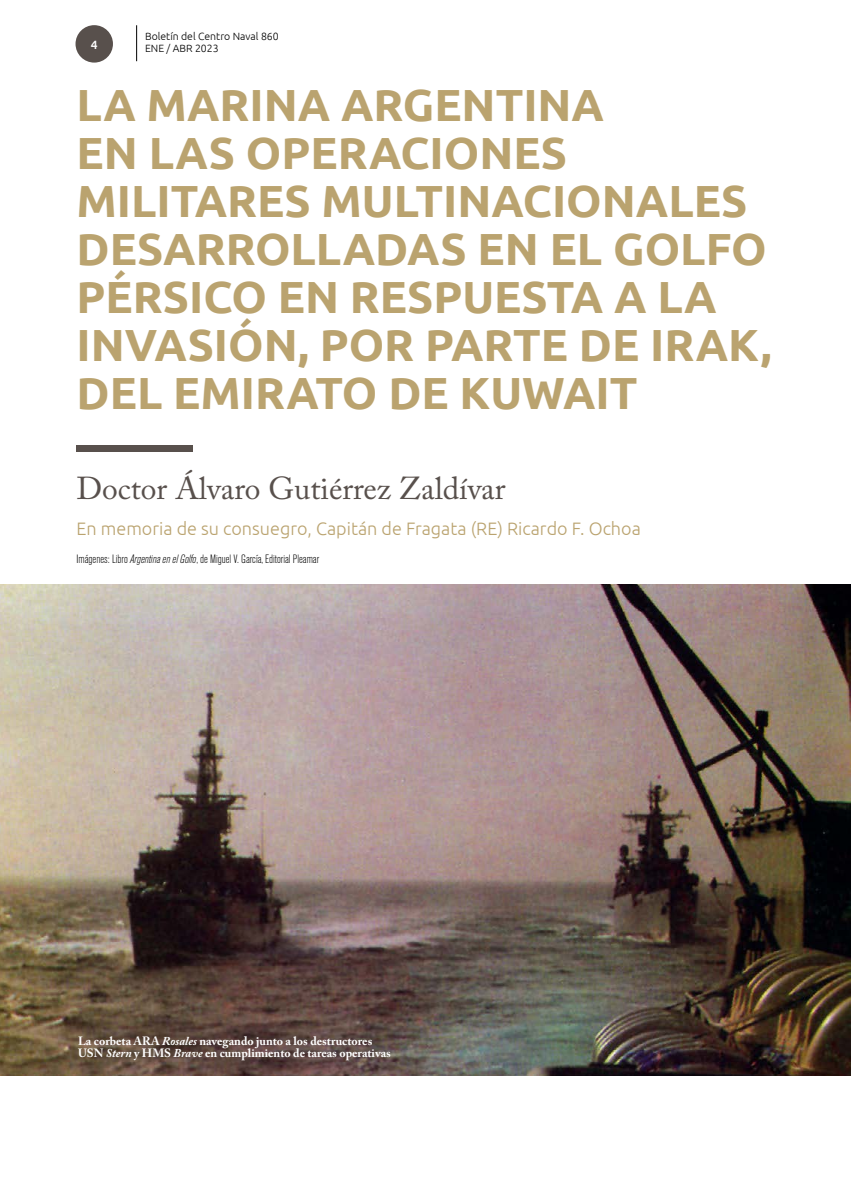
<style>
.page{position:relative;width:851px;height:1191px;background:#fff}
.page>*{position:absolute;margin:0;border:0;box-sizing:border-box;transform-origin:0 0}
.t1{font:700 45px/48px "Ubuntu";color:#baa36f}
.t2{font:31.5px "Adobe Caslon Pro";color:#58504c}
.t3{font:300 18px "Ubuntu";color:#baa36f}
.t4{font:700 12px/12px "Adobe Caslon Pro";color:#fff}
.t5{font:300 condensed 12px "Akzidenz Grotesk BQ";color:#000}
.t6{font:500 12px "Ubuntu";color:#fff}
.t7{font:300 10.5px/12px "Ubuntu";color:#000}
.s1{font-style:italic}
</style>
<div class="page">
<div style="left:77px;top:445px;width:116px;height:6px;background:#58504c"></div>
<div style="left:75px;top:25px;width:38px;height:38px;background:#58504c;border-radius:50%"></div>
<hr style="left:136px;top:25px;width:1px;height:36px;background:#000">
<img style="left:0;top:584px;width:850px;height:491px">
<p class="t6" style="left:91px;top:37px;width:8px">4</p>
<p class="t7" style="left:145px;top:30px;width:135px">Boletín del Centro Naval 860<br>ENE / ABR 2023</p>
<p class="t1" style="left:77px;top:80px;width:696px">LA MARINA ARGENTINA<br>EN LAS OPERACIONES<br>MILITARES MULTINACIONALES<br>DESARROLLADAS EN EL GOLFO<br>PÉRSICO EN RESPUESTA A LA<br>INVASIÓN, POR PARTE DE IRAK,<br>DEL EMIRATO DE KUWAIT</p>
<p class="t2" style="left:77px;top:469px;width:430px">Doctor Álvaro Gutiérrez Zaldívar</p>
<p class="t3" style="left:77px;top:518px;width:565px">En memoria de su consuegro, Capitán de Fragata (RE) Ricardo F. Ochoa</p>
<p class="t5" style="left:77px;top:552px;width:244px">Imágenes: Libro <span class="s1">Argentina en el Golfo</span>, de Miguel V. García, Editorial Pleamar</p>
<p class="t4" style="left:78px;top:1034px;width:314px">La corbeta ARA <span class="s1">Rosales</span> navegando junto a los destructores<br>USN <span class="s1">Stern</span> y HMS <span class="s1">Brave</span> en cumplimiento de tareas operativas</p>
</div>
